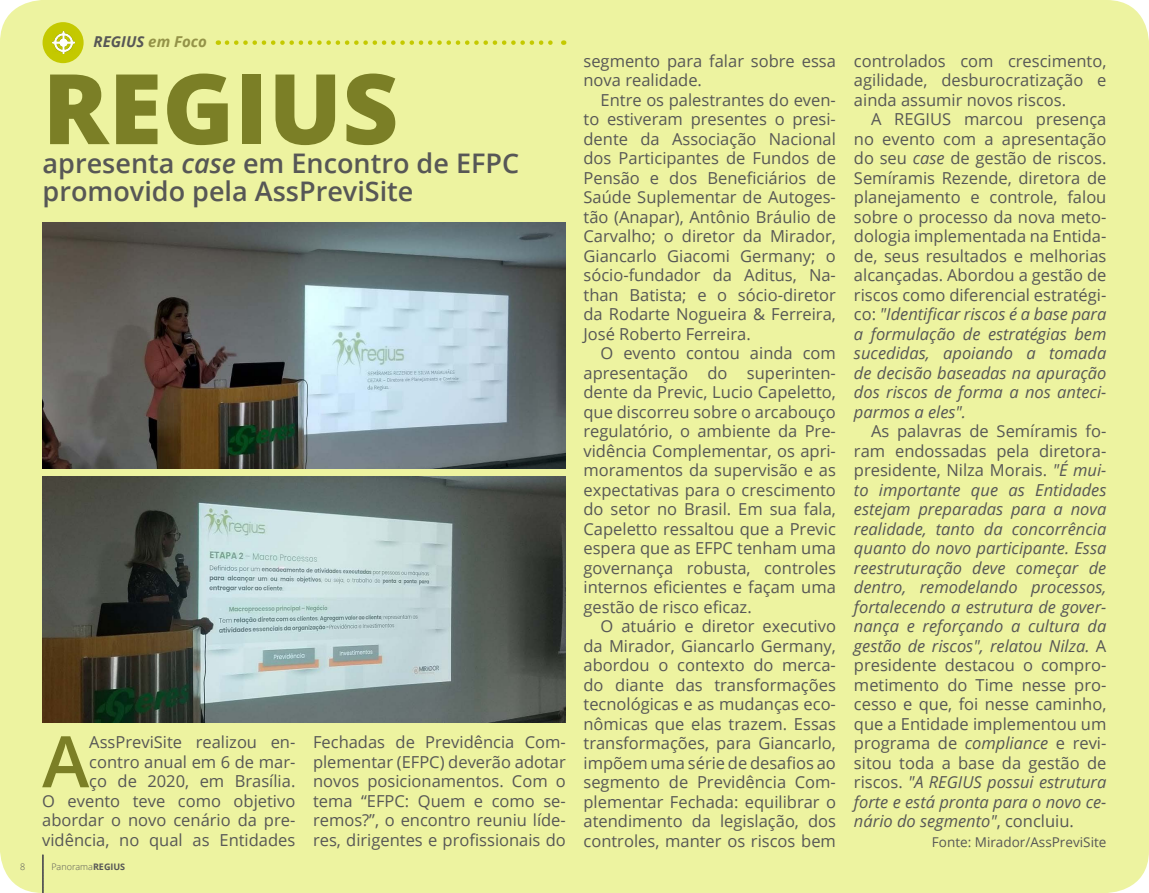
<style>
.page{position:relative;width:1149px;height:893px;background:#fff}
.page>*{position:absolute;margin:0;border:0;box-sizing:border-box;transform-origin:0 0}
.Parágrafo_simples{font:800 97.5px "Open Sans";color:#7b7f26}
.Parágrafo_simples-2{font:600 71.1px "Open Sans";color:#7b7f26}
.Parágrafo_simples-3{font:600 27px/28.5px "Open Sans";color:#575756}
.Parágrafo_simples-4{font:16.5px/19.5px "Open Sans";color:#575756;text-align:justify}
.Parágrafo_simples-5{font:italic 16.5px/19.5px "Open Sans";color:#575756;text-align:justify}
.t1{font:italic 700 15px "Open Sans";color:#575756}
.Parágrafo_simples-6{font:13.5px "Open Sans";color:#575756}
.t2{font:300 9px "Open Sans";color:#575756}
.s1{color:#949348}
.s2{font-style:italic}
.s3{font-weight:700}
.s4{font-style:normal}
</style>
<div class="page">
<div style="left:0;top:0;width:1148px;height:893px;background:#edf3a0;border-radius:43px"></div>
<div style="left:43px;top:22px;width:41px;height:41px;background:#c4c900;border-radius:50%"></div>
<svg style="left:227px;top:40px;width:337px;height:5px"></svg>
<svg style="left:43px;top:854px;width:1px;height:39px"></svg>
<img style="left:43px;top:222px;width:522px;height:247px">
<img style="left:42px;top:476px;width:523px;height:247px">
<img style="left:52px;top:32px;width:22px;height:22px">
<p class="t1" style="left:94px;top:30px;width:115px">REGIUS <span class="s1">em Foco</span></p>
<p class="Parágrafo_simples" style="left:43px;top:35px;width:357px">REGIUS</p>
<p class="Parágrafo_simples-3" style="left:43px;top:148px;width:478px">apresenta <span class="s2">case</span> em Encontro de EFPC promovido pela AssPreviSite</p>
<p class="Parágrafo_simples-4" style="left:42px;top:732px;width:255px;text-align:right">AssPreviSite realizou en&shy;contro anual em 6 de mar-<br>ço de 2020, em Brasília.<br>O evento teve como objetivo abordar o novo cenário da pre&shy;vidência, no qual as Entidades</p>
<p class="Parágrafo_simples-2" style="left:42px;top:713px;width:49px">A</p>
<p class="t2" style="left:20px;top:861px;width:7px">8</p>
<p class="t2" style="left:51px;top:861px;width:75px">Panorama<span class="s3">REGIUS</span></p>
<p class="Parágrafo_simples-4" style="left:313px;top:732px;width:254px">Fechadas de Previdência Com&shy;plementar (EFPC) deverão adotar novos posicionamentos. Com o tema “EFPC: Quem e como se&shy;remos?”, o encontro reuniu líde&shy;res, dirigentes e profissionais do</p>
<p class="Parágrafo_simples-4" style="left:583px;top:51px;width:254px">segmento para falar sobre essa nova realidade.</p>
<p class="Parágrafo_simples-4" style="left:583px;top:90px;width:254px;text-indent:17px">Entre os palestrantes do even&shy;to estiveram presentes o presi&shy;dente da Associação Nacional dos Participantes de Fundos de Pensão e dos Beneficiários de Saúde Suplementar de Autoges&shy;tão (Anapar), Antônio Bráulio de Carvalho; o diretor da Mirador, Giancarlo Giacomi Germany; o sócio-fundador da Aditus, Na&shy;than Batista; e o sócio-diretor da Rodarte Nogueira &amp; Ferreira, José Roberto Ferreira.</p>
<p class="Parágrafo_simples-4" style="left:583px;top:343px;width:254px;text-indent:17px">O evento contou ainda com apresentação do superinten&shy;dente da Previc, Lucio Capeletto, que discorreu sobre o arcabouço regulatório, o ambiente da Pre&shy;vidência Complementar, os apri&shy;moramentos da supervisão e as expectativas para o crescimento do setor no Brasil. Em sua fala, Capeletto ressaltou que a Previc espera que as EFPC tenham uma governança robusta, controles internos eficientes e façam uma gestão de risco eficaz.</p>
<p class="Parágrafo_simples-4" style="left:583px;top:616px;width:254px;text-indent:17px">O atuário e diretor executivo da Mirador, Giancarlo Germany, abordou o contexto do merca&shy;do diante das transformações tecnológicas e as mudanças eco&shy;nômicas que elas trazem. Essas transformações, para Giancarlo, impõem uma série de desafios ao segmento de Previdência Com&shy;plementar Fechada: equilibrar o atendimento da legislação, dos controles, manter os riscos bem</p>
<p class="Parágrafo_simples-4" style="left:853px;top:51px;width:254px">controlados com crescimento, agilidade, desburocratização e ainda assumir novos riscos.</p>
<p class="Parágrafo_simples-4" style="left:853px;top:109px;width:254px;text-indent:17px">A REGIUS marcou presença no evento com a apresentação do seu <span class="s2">case</span> de gestão de riscos.<br>Semíramis Rezende, diretora de planejamento e controle, falou sobre o processo da nova meto&shy;dologia implementada na Entida&shy;de, seus resultados e melhorias alcançadas. Abordou a gestão de riscos como diferencial estratégi&shy;co: <span class="s2">"Identificar riscos é a base para a formulação de estratégias bem sucedidas, apoiando a tomada de decisão baseadas na apuração dos riscos de forma a nos anteci&shy;parmos a eles".</span></p>
<p class="Parágrafo_simples-5" style="left:853px;top:421px;width:254px;text-indent:17px"><span class="s4">As palavras de Semíramis fo&shy;ram endossadas pela diretora&shy;presidente, Nilza Morais.</span> "É mui&shy;to importante que as Entidades estejam preparadas para a nova realidade, tanto da concorrência quanto do novo participante. Essa reestruturação deve começar de dentro, remodelando processos, fortalecendo a estrutura de gover&shy;nança e reforçando a cultura da gestão de riscos", relatou Nilza. <span class="s4">A presidente destacou o compro&shy;metimento do Time nesse pro&shy;cesso e que, foi nesse caminho, que a Entidade implementou um programa de</span> compliance <span class="s4">e revi&shy;sitou toda a base da gestão de riscos.</span> "A REGIUS possui estrutura forte e está pronta para o novo ce&shy;nário do segmento"<span class="s4">, concluiu.</span></p>
<p class="Parágrafo_simples-6" style="left:931px;top:833px;width:176px">Fonte: Mirador/AssPreviSite</p>
</div>
